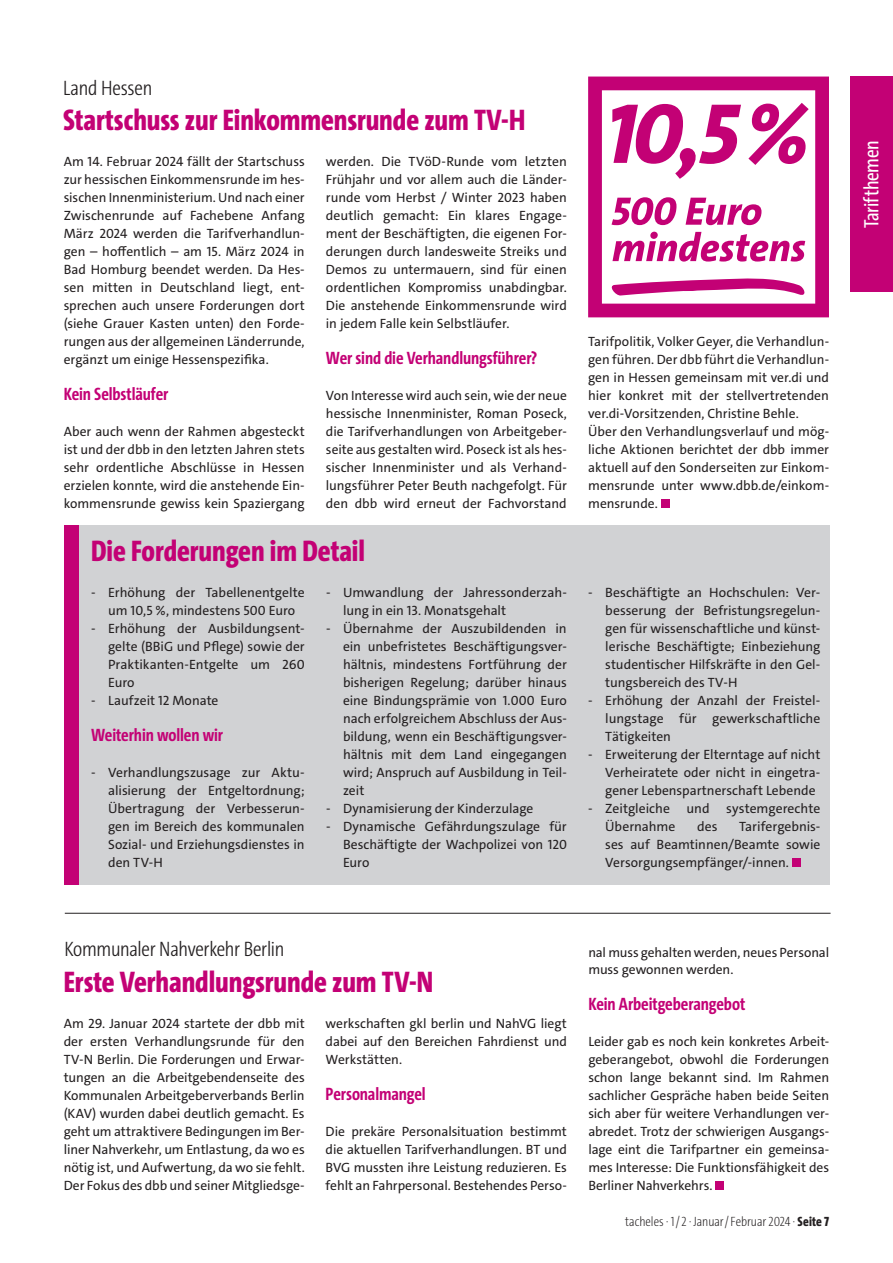
<style>
.page{position:relative;width:893px;height:1263px;background:#fff}
.page>*{position:absolute;margin:0;border:0;box-sizing:border-box;transform-origin:0 0}
._03a_Überschrift_20pt_Mag{font:800 30px "The Sans Cd LF8";letter-spacing:-.005em;color:#c30175}
._02a_Dachzeile_14pt{font:300 21px "The Sans Cd LF3";letter-spacing:-.015em;color:#231f20}
._05_Fliesstext{font:21px "The Sans Cd LF5 Plain";letter-spacing:-.01em;color:#fff}
._06_Zw-Überschrift_12_Mag{font:700 18px "The Sans Cd LF7";letter-spacing:-.005em;color:#c30175}
._05_Fliesstext-2{font:13.5px/18px "The Sans C4 s";letter-spacing:-.005em;color:#231f20;text-align:justify}
._05b_Fliesstext_Einzug_Block{font:13.5px/18px "The Sans C4 s";color:#231f20;text-align:justify}
.t1{font:200 13.5px "The Sans Cd LF2";letter-spacing:-.005em;color:#231f20}
.s1{font-family:"The Sans Cd LF8";font-weight:800}
</style>
<div class="page">
<div style="left:850px;top:77px;width:43px;height:215px;background:#c30175"></div>
<svg style="left:588px;top:77px;width:241px;height:240px"></svg>
<svg style="left:607px;top:276px;width:201px;height:21px"></svg>
<svg style="left:612px;top:104px;width:129px;height:75px"></svg>
<svg style="left:748px;top:103px;width:61px;height:62px"></svg>
<svg style="left:611px;top:197px;width:65px;height:28px"></svg>
<svg style="left:686px;top:198px;width:75px;height:27px"></svg>
<svg style="left:612px;top:232px;width:193px;height:30px"></svg>
<div style="left:661px;top:499px;width:8px;height:8px;background:#c30175"></div>
<div style="left:64px;top:525px;width:766px;height:360px;background:#d1d2d4"></div>
<div style="left:64px;top:525px;width:15px;height:360px;background:#c30175"></div>
<div style="left:792px;top:858px;width:8px;height:9px;background:#c30175"></div>
<hr style="left:65px;top:913px;width:765px;height:1px;background:#231f20">
<div style="left:715px;top:1181px;width:9px;height:9px;background:#c30175"></div>
<p class="_02a_Dachzeile_14pt" style="left:63px;top:74px;width:91px">Land Hessen</p>
<p class="_03a_Überschrift_20pt_Mag" style="left:63px;top:101px;width:464px">Startschuss zur Einkommensrunde zum TV-H</p>
<p class="_05_Fliesstext-2" style="left:64px;top:153px;width:243px">Am 14. Februar 2024 fällt der Startschuss zur hessischen Einkommensrunde im hes&shy;sischen Innenministerium. Und nach einer Zwischenrunde auf Fachebene Anfang März 2024 werden die Tarifverhandlun&shy;gen – hoffentlich – am 15. März 2024 in Bad Homburg beendet werden. Da Hes&shy;sen mitten in Deutschland liegt, ent&shy;sprechen auch unsere Forderungen dort (siehe Grauer Kasten unten) den Forde&shy;rungen aus der allgemeinen Länderrunde, ergänzt um einige Hessenspezifika.</p>
<p class="_06_Zw-Überschrift_12_Mag" style="left:64px;top:382px;width:106px">Kein Selbstläufer</p>
<p class="_05_Fliesstext-2" style="left:64px;top:422px;width:243px">Aber auch wenn der Rahmen abgesteckt ist und der dbb in den letzten Jahren stets sehr ordentliche Abschlüsse in Hessen erzielen konnte, wird die anstehende Ein&shy;kommensrunde gewiss kein Spaziergang</p>
<p class="_05_Fliesstext-2" style="left:326px;top:153px;width:242px">werden. Die TVöD-Runde vom letzten Frühjahr und vor allem auch die Länder&shy;runde vom Herbst / Winter 2023 haben deutlich gemacht: Ein klares Engage&shy;ment der Beschäftigten, die eigenen For&shy;derungen durch landesweite Streiks und Demos zu untermauern, sind für einen ordentlichen Kompromiss unabdingbar.<br>Die anstehende Einkommensrunde wird in jedem Falle kein Selbstläufer.</p>
<p class="_06_Zw-Überschrift_12_Mag" style="left:326px;top:346px;width:213px">Wer sind die Verhandlungsführer?</p>
<p class="_05_Fliesstext-2" style="left:326px;top:386px;width:242px">Von Interesse wird auch sein, wie der neue hessische Innenminister, Roman Poseck, die Tarifverhandlungen von Arbeitgeber&shy;seite aus gestalten wird. Poseck ist als hes&shy;sischer Innenminister und als Verhand&shy;lungsführer Peter Beuth nachgefolgt. Für den dbb wird erneut der Fachvorstand</p>
<p class="_03a_Überschrift_20pt_Mag" style="left:91px;top:532px;width:275px">Die Forderungen im Detail</p>
<p class="_05b_Fliesstext_Einzug_Block" style="left:91px;top:584px;width:215px;text-align:center">- Erhöhung der Tabellenentgelte um 10,5 %, mindestens 500 Euro</p>
<p class="_05b_Fliesstext_Einzug_Block" style="left:108px;top:620px;width:198px;text-indent:-17px">- Erhöhung der Ausbildungsent&shy;gelte (BBiG und Pflege) sowie der Praktikanten-Entgelte um 260<br>Euro</p>
<p class="_05b_Fliesstext_Einzug_Block" style="left:91px;top:692px;width:129px">- Laufzeit 12 Monate</p>
<p class="_06_Zw-Überschrift_12_Mag" style="left:91px;top:723px;width:133px">Weiterhin wollen wir</p>
<p class="_05b_Fliesstext_Einzug_Block" style="left:108px;top:763px;width:198px;text-indent:-17px">- Verhandlungszusage zur Aktu&shy;alisierung der Entgeltordnung; Übertragung der Verbesserun&shy;gen im Bereich des kommunalen Sozial- und Erziehungsdienstes in den TV-H</p>
<p class="_05b_Fliesstext_Einzug_Block" style="left:343px;top:584px;width:225px;text-indent:-17px">- Umwandlung der Jahressonderzah&shy;lung in ein 13. Monatsgehalt</p>
<p class="_05b_Fliesstext_Einzug_Block" style="left:343px;top:620px;width:225px;text-indent:-17px">- Übernahme der Auszubildenden in ein unbefristetes Beschäftigungsver&shy;hältnis, mindestens Fortführung der bisherigen Regelung; darüber hinaus eine Bindungsprämie von 1.000 Euro nach erfolgreichem Abschluss der Aus&shy;bildung, wenn ein Beschäftigungsver&shy;hältnis mit dem Land eingegangen wird; Anspruch auf Ausbildung in Teil&shy;zeit</p>
<p class="_05b_Fliesstext_Einzug_Block" style="left:326px;top:799px;width:209px">- Dynamisierung der Kinderzulage</p>
<p class="_05b_Fliesstext_Einzug_Block" style="left:343px;top:817px;width:225px;text-indent:-17px">- Dynamische Gefährdungszulage für Beschäftigte der Wachpolizei von 120<br>Euro</p>
<p class="_05_Fliesstext-2" style="left:588px;top:332px;width:242px">Tarifpolitik, Volker Geyer, die Verhandlun&shy;gen führen. Der dbb führt die Verhandlun&shy;gen in Hessen gemeinsam mit ver.di und hier konkret mit der stellvertretenden ver.di-Vorsitzenden, Christine Behle.</p>
<p class="_05_Fliesstext-2" style="left:588px;top:422px;width:242px">Über den Verhandlungsverlauf und mög&shy;liche Aktionen berichtet der dbb immer aktuell auf den Sonderseiten zur Einkom&shy;mensrunde unter www.dbb.de/einkom&shy;mensrunde.</p>
<p class="_05b_Fliesstext_Einzug_Block" style="left:605px;top:584px;width:217px;text-indent:-17px">- Beschäftigte an Hochschulen: Ver&shy;besserung der Befristungsregelun&shy;gen für wissenschaftliche und künst&shy;lerische Beschäftigte; Einbeziehung studentischer Hilfskräfte in den Gel&shy;tungsbereich des TV-H</p>
<p class="_05b_Fliesstext_Einzug_Block" style="left:605px;top:692px;width:217px;text-indent:-17px">- Erhöhung der Anzahl der Freistel&shy;lungstage für gewerkschaftliche Tätigkeiten</p>
<p class="_05b_Fliesstext_Einzug_Block" style="left:605px;top:745px;width:217px;text-indent:-17px">- Erweiterung der Elterntage auf nicht Verheiratete oder nicht in eingetra&shy;gener Lebenspartnerschaft Lebende</p>
<p class="_05b_Fliesstext_Einzug_Block" style="left:605px;top:799px;width:216px;text-indent:-17px">- Zeitgleiche und systemgerechte<br>Übernahme</p>
<p class="_05b_Fliesstext_Einzug_Block" style="left:605px;top:817px;width:217px;text-indent:134px">Tarifergebnis&shy;ses auf Beamtinnen/Beamte sowie Versorgungsempfänger/-innen.</p>
<p class="_05b_Fliesstext_Einzug_Block" style="left:697px;top:817px;width:22px">des</p>
<p class="_02a_Dachzeile_14pt" style="left:64px;top:936px;width:221px">Kommunaler Nahverkehr Berlin</p>
<p class="_03a_Überschrift_20pt_Mag" style="left:64px;top:963px;width:371px">Erste Verhandlungsrunde zum TV-N</p>
<p class="_05_Fliesstext-2" style="left:64px;top:1015px;width:243px">Am 29. Januar 2024 startete der dbb mit der ersten Verhandlungsrunde für den TV-N Berlin. Die Forderungen und Erwar&shy;tungen an die Arbeitgebendenseite des Kommunalen Arbeitgeberverbands Berlin (KAV) wurden dabei deutlich gemacht. Es geht um attraktivere Bedingungen im Ber&shy;liner Nahverkehr, um Entlastung, da wo es nötig ist, und Aufwertung, da wo sie fehlt.<br>Der Fokus des dbb und seiner Mitgliedsge-</p>
<p class="_05_Fliesstext-2" style="left:326px;top:1015px;width:243px">werkschaften gkl berlin und NahVG liegt dabei auf den Bereichen Fahrdienst und Werkstätten.</p>
<p class="_06_Zw-Überschrift_12_Mag" style="left:326px;top:1082px;width:102px">Personalmangel</p>
<p class="_05_Fliesstext-2" style="left:326px;top:1122px;width:243px">Die prekäre Personalsituation bestimmt die aktuellen Tarifverhandlungen. BT und BVG mussten ihre Leistung reduzieren. Es fehlt an Fahrpersonal. Bestehendes Perso-</p>
<p class="_05_Fliesstext-2" style="left:588px;top:943px;width:242px">nal muss gehalten werden, neues Personal muss gewonnen werden.</p>
<p class="_06_Zw-Überschrift_12_Mag" style="left:588px;top:993px;width:159px">Kein Arbeitgeberangebot</p>
<p class="_05_Fliesstext-2" style="left:588px;top:1033px;width:242px">Leider gab es noch kein konkretes Arbeit&shy;geberangebot, obwohl die Forderungen schon lange bekannt sind. Im Rahmen sachlicher Gespräche haben beide Seiten sich aber für weitere Verhandlungen ver&shy;abredet. Trotz der schwierigen Ausgangs&shy;lage eint die Tarifpartner ein gemeinsa&shy;mes Interesse: Die Funktionsfähigkeit des Berliner Nahverkehrs.</p>
<p class="t1" style="left:625px;top:1212px;width:206px">tacheles · 1 / 2 · Januar / Februar 2024 · <span class="s1">Seite 7</span></p>
<p class="_05_Fliesstext" style="left:858px;top:228px;width:90px;rotate:-90deg">Tarifthemen</p>
</div>
